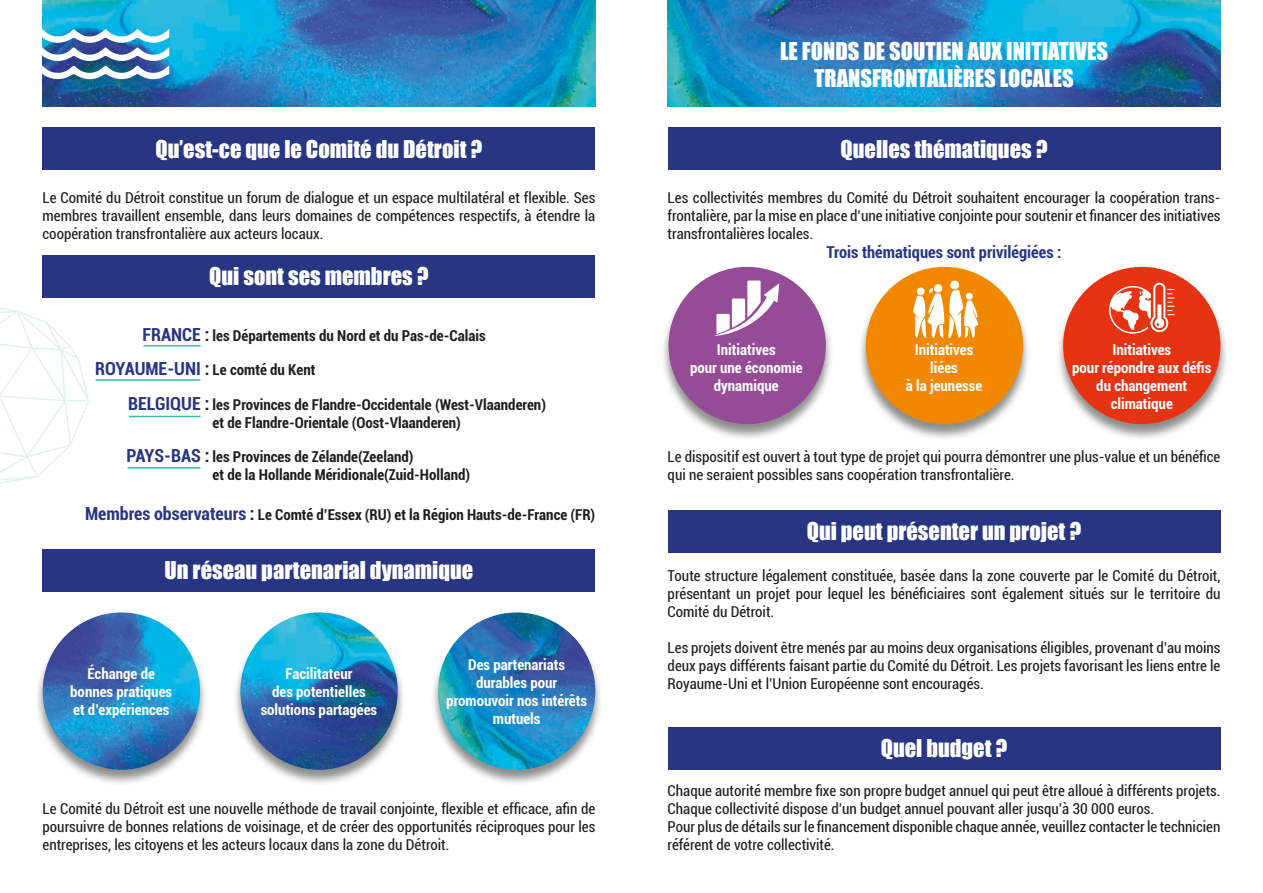
<style>
.page{position:relative;width:1263px;height:893px;background:#fff}
.page>*{position:absolute;margin:0;border:0;box-sizing:border-box;transform-origin:0 0}
.t1{font:22.5px/27px "Impact";color:#fff;text-align:center}
.t2{font:700 condensed 16.5px "Roboto";color:#283583}
.t3{font:condensed 15px/18px "Roboto";color:#1d1d1b;text-align:justify}
.t4{font:700 condensed 15px/18px "Roboto";color:#1d1d1b;text-align:center}
.t5{font:700 condensed 15px/18px "Roboto";color:#fff;text-align:center}
.s1{font-size:18px;color:#283583}
.s2{font-size:18px}
</style>
<div class="page">
<svg style="left:0;top:307px;width:89px;height:177px"></svg>
<img style="left:668px;top:0;width:552px;height:106px">
<img style="left:43px;top:0;width:552px;height:106px">
<div style="left:43px;top:128px;width:552px;height:42px;background:#283583"></div>
<div style="left:668px;top:128px;width:552px;height:42px;background:#283583"></div>
<div style="left:668px;top:727px;width:552px;height:43px;background:#283583"></div>
<div style="left:668px;top:510px;width:552px;height:43px;background:#283583"></div>
<div style="left:43px;top:255px;width:552px;height:43px;background:#283583"></div>
<div style="left:43px;top:549px;width:552px;height:42px;background:#283583"></div>
<div style="left:34px;top:613px;width:174px;height:174px;background:#1d1d1b;opacity:.5"></div>
<img style="left:43px;top:612px;width:157px;height:158px;border-radius:79px">
<div style="left:232px;top:613px;width:174px;height:174px;background:#1d1d1b;opacity:.5"></div>
<img style="left:240px;top:612px;width:158px;height:158px;border-radius:79px">
<div style="left:430px;top:613px;width:174px;height:174px;background:#1d1d1b;opacity:.5"></div>
<img style="left:438px;top:612px;width:157px;height:158px;border-radius:79px">
<img style="left:42px;top:29px;width:127px;height:52px">
<div style="left:660px;top:267px;width:174px;height:174px;background:#1d1d1b;opacity:.5"></div>
<div style="left:668px;top:267px;width:158px;height:157px;background:#964b97;border-radius:50%"></div>
<div style="left:857px;top:267px;width:174px;height:174px;background:#1d1d1b;opacity:.5"></div>
<div style="left:866px;top:267px;width:157px;height:157px;background:#f18800;border-radius:50%"></div>
<div style="left:1055px;top:267px;width:174px;height:174px;background:#1d1d1b;opacity:.5"></div>
<div style="left:1063px;top:267px;width:157px;height:157px;background:#e63412;border-radius:50%"></div>
<svg style="left:1109px;top:282px;width:66px;height:52px"></svg>
<svg style="left:715px;top:281px;width:64px;height:55px"></svg>
<div style="left:950px;top:281px;width:9px;height:8px;background:#fff;border-radius:50%"></div>
<div style="left:934px;top:284px;width:8px;height:9px;background:#fff;border-radius:50%"></div>
<svg style="left:913px;top:288px;width:65px;height:50px"></svg>
<hr style="left:144px;top:345px;width:56px;height:1px;background:#3ab6ab">
<hr style="left:129px;top:416px;width:71px;height:1px;background:#3ab6ab">
<hr style="left:128px;top:467px;width:72px;height:2px;background:#3ab6ab">
<hr style="left:96px;top:379px;width:104px;height:2px;background:#3ab6ab">
<h1 class="t1" style="left:780px;top:37px;width:330px">LE FONDS DE SOUTIEN AUX INITIATIVES<br>TRANSFRONTALIÈRES LOCALES</h1>
<h1 class="t1" style="left:155px;top:135px;width:328px">Qu’est-ce que le Comité du Détroit ?</h1>
<h1 class="t1" style="left:840px;top:135px;width:209px">Quelles thématiques ?</h1>
<p class="t3" style="left:43px;top:188px;width:554px">Le Comité du Détroit constitue un forum de dialogue et un espace multilatéral et flexible. Ses membres travaillent ensemble, dans leurs domaines de compétences respectifs, à étendre la coopération transfrontalière aux acteurs locaux.</p>
<p class="t3" style="left:668px;top:188px;width:554px">Les collectivités membres du Comité du Détroit souhaitent encourager la coopération trans&shy;frontalière, par la mise en place d’une initiative conjointe pour soutenir et financer des initiatives transfrontalières locales.</p>
<p class="t2" style="left:826px;top:241px;width:237px">Trois thématiques sont privilégiées :</p>
<h1 class="t1" style="left:209px;top:262px;width:221px">Qui sont ses membres ?</h1>
<p class="t4" style="left:142px;top:326px;width:345px"><span class="s1">FRANCE</span> <span class="s2">:</span> les Départements du Nord et du Pas-de-Calais</p>
<p class="t4" style="left:95px;top:360px;width:222px"><span class="s1">ROYAUME-UNI</span> <span class="s2">:</span> Le comté du Kent</p>
<p class="t4" style="left:128px;top:395px;width:419px"><span class="s1">BELGIQUE</span> <span class="s2">:</span> les Provinces de Flandre-Occidentale (West-Vlaanderen) et de Flandre-Orientale (Oost-Vlaanderen)</p>
<p class="t4" style="left:213px;top:447px;width:259px;text-align:left;text-indent:-86px"><span class="s1">PAYS-BAS</span> <span class="s2">:</span> les Provinces de Zélande(Zeeland)<br>et de la Hollande Méridionale(Zuid-Holland)</p>
<p class="t4" style="left:85px;top:505px;width:512px"><span class="s1">Membres observateurs</span> <span class="s2">:</span> Le Comté d’Essex (RU) et la Région Hauts-de-France (FR)</p>
<h1 class="t1" style="left:165px;top:556px;width:310px">Un réseau partenarial dynamique</h1>
<p class="t5" style="left:70px;top:664px;width:103px">Échange de bonnes pratiques et d’expériences</p>
<p class="t5" style="left:261px;top:664px;width:118px">Facilitateur<br>des potentielles solutions partagées</p>
<p class="t5" style="left:446px;top:655px;width:142px">Des partenariats durables pour promouvoir nos intérêts mutuels</p>
<p class="t3" style="left:43px;top:800px;width:554px">Le Comité du Détroit est une nouvelle méthode de travail conjointe, flexible et efficace, afin de poursuivre de bonnes relations de voisinage, et de créer des opportunités réciproques pour les entreprises, les citoyens et les acteurs locaux dans la zone du Détroit.</p>
<p class="t5" style="left:690px;top:341px;width:114px">Initiatives<br>pour une économie dynamique</p>
<p class="t5" style="left:906px;top:341px;width:78px">Initiatives liées<br>à la jeunesse</p>
<p class="t5" style="left:1072px;top:340px;width:141px">Initiatives<br>pour répondre aux défis du changement climatique</p>
<p class="t3" style="left:668px;top:447px;width:554px">Le dispositif est ouvert à tout type de projet qui pourra démontrer une plus-value et un bénéfice qui ne seraient possibles sans coopération transfrontalière.</p>
<h1 class="t1" style="left:807px;top:517px;width:276px">Qui peut présenter un projet ?</h1>
<p class="t3" style="left:668px;top:566px;width:554px">Toute structure légalement constituée, basée dans la zone couverte par le Comité du Détroit, présentant un projet pour lequel les bénéficiaires sont également situés sur le territoire du Comité du Détroit.</p>
<p class="t3" style="left:668px;top:638px;width:554px">Les projets doivent être menés par au moins deux organisations éligibles, provenant d’au moins deux pays différents faisant partie du Comité du Détroit. Les projets favorisant les liens entre le Royaume-Uni et l’Union Européenne sont encouragés.</p>
<h1 class="t1" style="left:881px;top:735px;width:128px">Quel budget ?</h1>
<p class="t3" style="left:668px;top:782px;width:554px;text-align:left">Chaque autorité membre fixe son propre budget annuel qui peut être alloué à différents projets.<br>Chaque collectivité dispose d’un budget annuel pouvant aller jusqu’à 30 000 euros.<br>Pour plus de détails sur le financement disponible chaque année, veuillez contacter le technicien référent de votre collectivité.</p>
</div>
